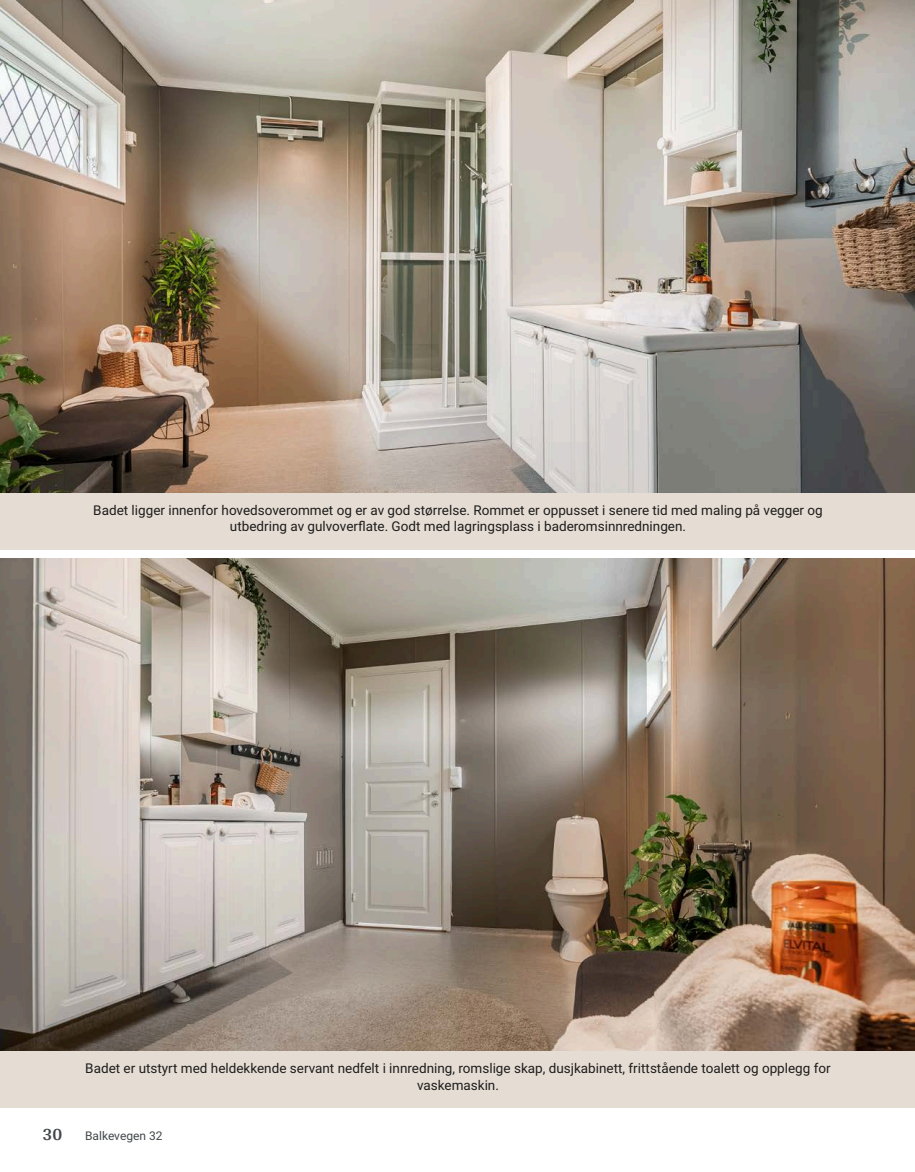
<style>
.page{position:relative;width:915px;height:1172px;background:#fff}
.page>*{position:absolute;margin:0;border:0;box-sizing:border-box;transform-origin:0 0}
.t1{font:700 18px "Arya";color:#414749}
.t2{font:13.5px/16.5px "Roboto";color:#1d1d1b;text-align:center}
.t3{font:12px "Roboto";color:#414749}
</style>
<div class="page">
<div style="left:0;top:492px;width:914px;height:58px;background:#e5dcd4"></div>
<div style="left:0;top:1050px;width:914px;height:58px;background:#e5dcd4"></div>
<img style="left:0;top:0;width:914px;height:492px">
<img style="left:0;top:558px;width:914px;height:492px">
<p class="t2" style="left:93px;top:501px;width:730px">Badet ligger innenfor hovedsoverommet og er av god størrelse. Rommet er oppusset i senere tid med maling på vegger og utbedring av gulvoverflate. Godt med lagringsplass i baderomsinnredningen.</p>
<p class="t2" style="left:85px;top:1060px;width:746px">Badet er utstyrt med heldekkende servant nedfelt i innredning, romslige skap, dusjkabinett, frittstående toalett og opplegg for vaskemaskin.</p>
<h1 class="t1" style="left:43px;top:1123px;width:21px">30</h1>
<p class="t3" style="left:85px;top:1127px;width:79px">Balkevegen 32</p>
</div>
